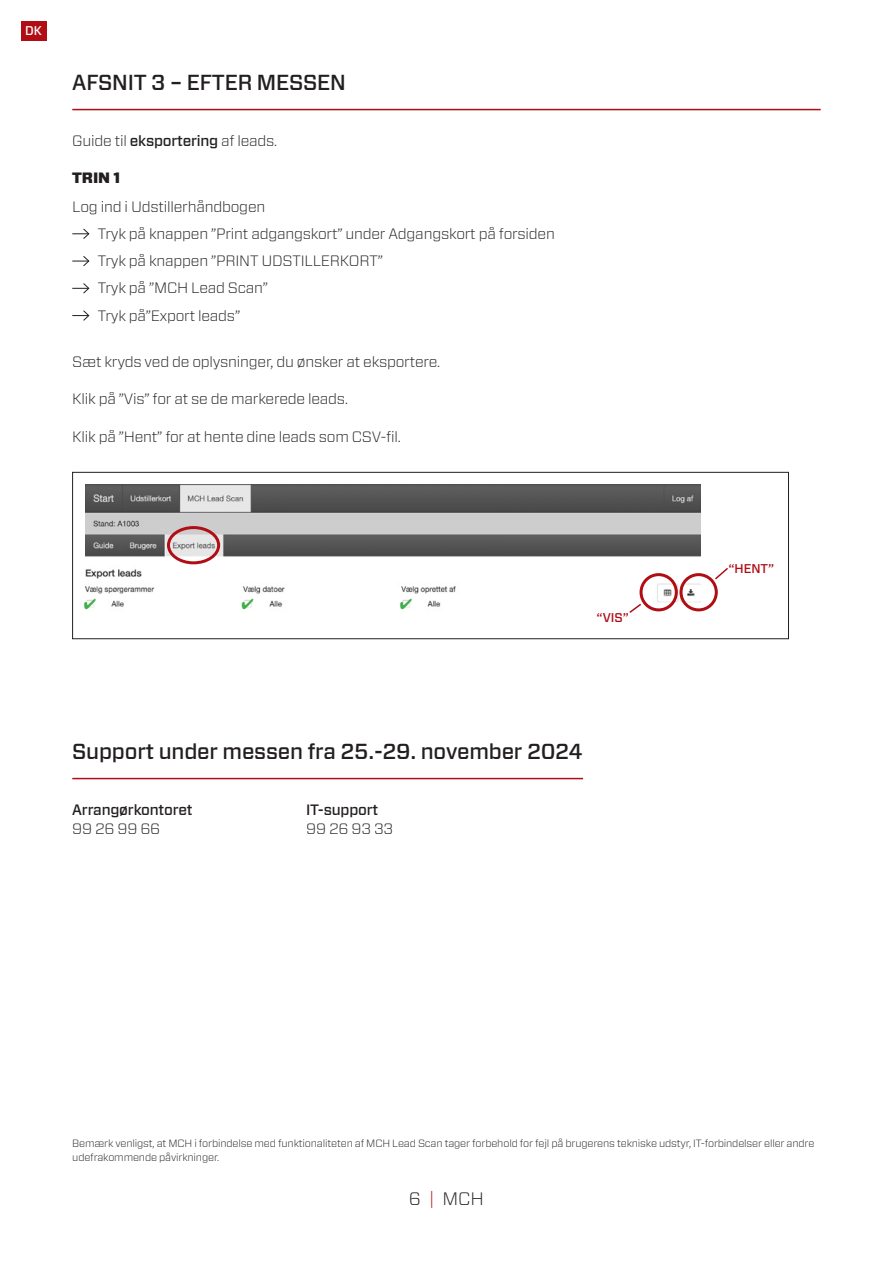
<style>
.page{position:relative;width:893px;height:1263px;background:#fff}
.page>*{position:absolute;margin:0;border:0;box-sizing:border-box;transform-origin:0 0}
.Overskrift{font:500 21.75px "Forza";letter-spacing:-.01em;color:#231f20}
.t1{font:300 18px "Forza";color:#231f20}
.Brødtekst{font:300 15px "Forza";letter-spacing:-.015em;color:#231f20}
.Brødtekst-2{font:500 15px "Forza";letter-spacing:-.015em;color:#231f20}
.Mellemrubrik{font:900 15px "Forza";color:#231f20}
.Underoverskrift{font:500 12.75px "Forza";color:#b00d15}
.Underoverskrift-2{font:500 12.75px "Forza";color:#fff}
.Brødtekst-3{font:300 10.5px/13.5px "Forza";letter-spacing:-.015em;color:#231f20}
.s1{font-weight:500}
.s2{color:#b00d15}
</style>
<div class="page">
<hr style="left:72px;top:109px;width:749px;height:1px;background:#b00d15">
<hr style="left:72px;top:778px;width:511px;height:1px;background:#b00d15">
<svg style="left:72px;top:228px;width:18px;height:11px"></svg>
<svg style="left:72px;top:256px;width:18px;height:11px"></svg>
<svg style="left:72px;top:283px;width:18px;height:11px"></svg>
<svg style="left:72px;top:310px;width:18px;height:11px"></svg>
<img style="left:85px;top:485px;width:615px;height:127px">
<div style="left:639px;top:573px;width:39px;height:38px;border:3px solid #b00d15;border-radius:50%"></div>
<div style="left:167px;top:526px;width:53px;height:38px;border:3px solid #b00d15;border-radius:50%"></div>
<div style="left:679px;top:573px;width:39px;height:38px;border:3px solid #b00d15;border-radius:50%"></div>
<svg style="left:713px;top:568px;width:15px;height:13px"></svg>
<div style="left:72px;top:472px;width:717px;height:167px;border:1px solid #231f20"></div>
<svg style="left:628px;top:602px;width:15px;height:11px"></svg>
<div style="left:21px;top:21px;width:26px;height:19px;background:#b00d15"></div>
<svg style="left:85px;top:598px;width:11px;height:11px"></svg>
<svg style="left:242px;top:598px;width:11px;height:11px"></svg>
<svg style="left:400px;top:598px;width:12px;height:11px"></svg>
<p class="Underoverskrift-2" style="left:25px;top:22px;width:18px">DK</p>
<p class="Overskrift" style="left:72px;top:68px;width:275px">AFSNIT 3 – EFTER MESSEN</p>
<p class="Brødtekst" style="left:72px;top:130px;width:206px">Guide til <span class="s1">eksportering</span> af leads.</p>
<p class="Mellemrubrik" style="left:72px;top:168px;width:50px">TRIN 1</p>
<p class="Brødtekst" style="left:72px;top:196px;width:195px">Log ind i Udstillerhåndbogen</p>
<p class="Brødtekst" style="left:98px;top:223px;width:459px">Tryk på knappen ”Print adgangskort” under Adgangskort på forsiden</p>
<p class="Brødtekst" style="left:98px;top:251px;width:287px">Tryk på knappen ”PRINT UDSTILLERKORT”</p>
<p class="Brødtekst" style="left:98px;top:278px;width:172px">Tryk på ”MCH Lead Scan”</p>
<p class="Brødtekst" style="left:98px;top:305px;width:144px">Tryk på”Export leads”</p>
<p class="Brødtekst" style="left:72px;top:351px;width:369px">Sæt kryds ved de oplysninger, du ønsker at eksportere.</p>
<p class="Brødtekst" style="left:72px;top:389px;width:277px">Klik på ”Vis” for at se de markerede leads.</p>
<p class="Brødtekst" style="left:72px;top:426px;width:330px">Klik på ”Hent” for at hente dine leads som CSV-fil.</p>
<p class="Underoverskrift" style="left:597px;top:609px;width:34px">“VIS”</p>
<p class="Overskrift" style="left:72px;top:737px;width:512px">Support under messen fra 25.-29. november 2024</p>
<p class="Brødtekst-2" style="left:72px;top:800px;width:122px">Arrangørkontoret</p>
<p class="Brødtekst-2" style="left:306px;top:800px;width:74px">IT-support</p>
<p class="Brødtekst" style="left:72px;top:818px;width:90px">99 26 99 66</p>
<p class="Brødtekst" style="left:306px;top:818px;width:89px">99 26 93 33</p>
<p class="Underoverskrift" style="left:728px;top:560px;width:47px">“HENT”</p>
<p class="Brødtekst-3" style="left:72px;top:1137px;width:744px">Bemærk venligst, at MCH i forbindelse med funktionaliteten af MCH Lead Scan tager forbehold for fejl på brugerens tekniske udstyr, IT-forbindelser eller andre udefrakommende påvirkninger.</p>
<p class="t1" style="left:409px;top:1186px;width:77px">6 <span class="s2">|</span> MCH</p>
</div>
